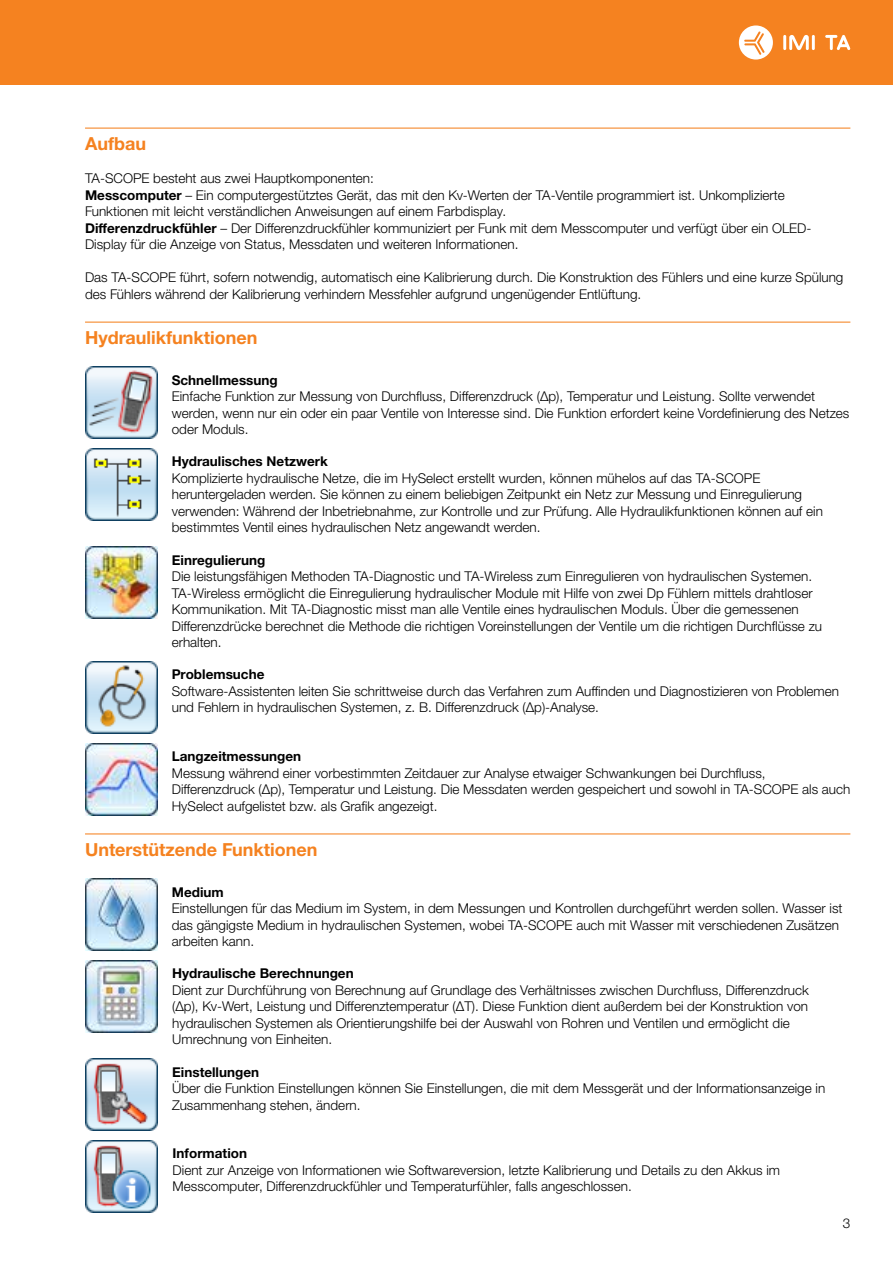
<style>
.page{position:relative;width:893px;height:1263px;background:#fff}
.page>*{position:absolute;margin:0;border:0;box-sizing:border-box;transform-origin:0 0}
.t1{font:700 18px "Helvetica Neue LTW1 G";color:#f58220}
.t2{font:300 13.5px/16.5px "Helvetica Neue LTW1 G";color:#000}
.t3{font:700 13.5px "Helvetica Neue LTW1 G";color:#000}
.s1{font-weight:700}
</style>
<div class="page">
<div style="left:0;top:0;width:893px;height:85px;background:#f58220"></div>
<hr style="left:783px;top:35px;width:3px;height:15px;background:#fff">
<hr style="left:812px;top:35px;width:3px;height:15px;background:#fff">
<svg style="left:789px;top:35px;width:20px;height:15px"></svg>
<svg style="left:825px;top:35px;width:25px;height:15px"></svg>
<svg style="left:739px;top:25px;width:34px;height:35px"></svg>
<hr style="left:85px;top:128px;width:765px;height:1px;background:#f58220">
<hr style="left:85px;top:322px;width:765px;height:1px;background:#f58220">
<hr style="left:85px;top:833px;width:765px;height:1px;background:#f58220">
<img style="left:85px;top:367px;width:72px;height:72px">
<img style="left:85px;top:448px;width:72px;height:72px">
<img style="left:85px;top:547px;width:72px;height:72px">
<img style="left:85px;top:661px;width:72px;height:72px">
<img style="left:85px;top:743px;width:72px;height:72px">
<img style="left:85px;top:878px;width:72px;height:72px">
<img style="left:85px;top:960px;width:72px;height:72px">
<img style="left:85px;top:1058px;width:72px;height:72px">
<img style="left:85px;top:1140px;width:72px;height:72px">
<h1 class="t1" style="left:85px;top:132px;width:63px">Aufbau</h1>
<p class="t2" style="left:85px;top:170px;width:728px">TA-SCOPE besteht aus zwei Hauptkomponenten:<br><span class="s1">Messcomputer</span> – Ein computergestütztes Gerät, das mit den Kv-Werten der TA-Ventile programmiert ist. Unkomplizierte Funktionen mit leicht verständlichen Anweisungen auf einem Farbdisplay.<br><span class="s1">Differenzdruckfühler</span> – Der Differenzdruckfühler kommuniziert per Funk mit dem Messcomputer und verfügt über ein OLED-Display für die Anzeige von Status, Messdaten und weiteren Informationen.</p>
<p class="t2" style="left:85px;top:269px;width:760px">Das TA-SCOPE führt, sofern notwendig, automatisch eine Kalibrierung durch. Die Konstruktion des Fühlers und eine kurze Spülung des Fühlers während der Kalibrierung verhindern Messfehler aufgrund ungenügender Entlüftung.</p>
<h1 class="t1" style="left:85px;top:326px;width:174px">Hydraulikfunktionen</h1>
<p class="t3" style="left:172px;top:371px;width:107px">Schnellmessung</p>
<p class="t2" style="left:172px;top:388px;width:679px">Einfache Funktion zur Messung von Durchfluss, Differenzdruck (Δp), Temperatur und Leistung. Sollte verwendet werden, wenn nur ein oder ein paar Ventile von Interesse sind. Die Funktion erfordert keine Vordefinierung des Netzes oder Moduls.</p>
<p class="t3" style="left:172px;top:453px;width:158px">Hydraulisches Netzwerk</p>
<p class="t2" style="left:172px;top:470px;width:653px">Komplizierte hydraulische Netze, die im HySelect erstellt wurden, können mühelos auf das TA-SCOPE heruntergeladen werden. Sie können zu einem beliebigen Zeitpunkt ein Netz zur Messung und Einregulierung verwenden: Während der Inbetriebnahme, zur Kontrolle und zur Prüfung. Alle Hydraulikfunktionen können auf ein bestimmtes Ventil eines hydraulischen Netz angewandt werden.</p>
<p class="t3" style="left:172px;top:551px;width:95px">Einregulierung</p>
<p class="t2" style="left:172px;top:568px;width:652px">Die leistungsfähigen Methoden TA-Diagnostic und TA-Wireless zum Einregulieren von hydraulischen Systemen.<br>TA-Wireless ermöglicht die Einregulierung hydraulischer Module mit Hilfe von zwei Dp Fühlern mittels drahtloser Kommunikation. Mit TA-Diagnostic misst man alle Ventile eines hydraulischen Moduls. Über die gemessenen Differenzdrücke berechnet die Methode die richtigen Voreinstellungen der Ventile um die richtigen Durchflüsse zu erhalten.</p>
<p class="t3" style="left:172px;top:666px;width:94px">Problemsuche</p>
<p class="t2" style="left:172px;top:683px;width:669px">Software-Assistenten leiten Sie schrittweise durch das Verfahren zum Auffinden und Diagnostizieren von Problemen und Fehlern in hydraulischen Systemen, z. B. Differenzdruck (Δp)-Analyse.</p>
<p class="t3" style="left:172px;top:748px;width:131px">Langzeitmessungen</p>
<p class="t2" style="left:172px;top:765px;width:680px">Messung während einer vorbestimmten Zeitdauer zur Analyse etwaiger Schwankungen bei Durchfluss,<br>Differenzdruck (Δp), Temperatur und Leistung. Die Messdaten werden gespeichert und sowohl in TA-SCOPE als auch<br>HySelect aufgelistet bzw. als Grafik angezeigt.</p>
<h1 class="t1" style="left:85px;top:838px;width:234px">Unterstützende Funktionen</h1>
<p class="t3" style="left:172px;top:883px;width:53px">Medium</p>
<p class="t2" style="left:172px;top:900px;width:672px">Einstellungen für das Medium im System, in dem Messungen und Kontrollen durchgeführt werden sollen. Wasser ist das gängigste Medium in hydraulischen Systemen, wobei TA-SCOPE auch mit Wasser mit verschiedenen Zusätzen arbeiten kann.</p>
<p class="t3" style="left:172px;top:965px;width:183px">Hydraulische Berechnungen</p>
<p class="t2" style="left:172px;top:982px;width:638px">Dient zur Durchführung von Berechnung auf Grundlage des Verhältnisses zwischen Durchfluss, Differenzdruck (Δp), Kv-Wert, Leistung und Differenztemperatur (ΔT). Diese Funktion dient außerdem bei der Konstruktion von hydraulischen Systemen als Orientierungshilfe bei der Auswahl von Rohren und Ventilen und ermöglicht die Umrechnung von Einheiten.</p>
<p class="t3" style="left:172px;top:1063px;width:88px">Einstellungen</p>
<p class="t2" style="left:172px;top:1080px;width:655px">Über die Funktion Einstellungen können Sie Einstellungen, die mit dem Messgerät und der Informationsanzeige in<br>Zusammenhang stehen, ändern.</p>
<p class="t3" style="left:173px;top:1145px;width:76px">Information</p>
<p class="t2" style="left:173px;top:1162px;width:609px">Dient zur Anzeige von Informationen wie Softwareversion, letzte Kalibrierung und Details zu den Akkus im<br>Messcomputer, Differenzdruckfühler und Temperaturfühler, falls angeschlossen.</p>
<p class="t2" style="left:843px;top:1215px;width:9px">3</p>
</div>
